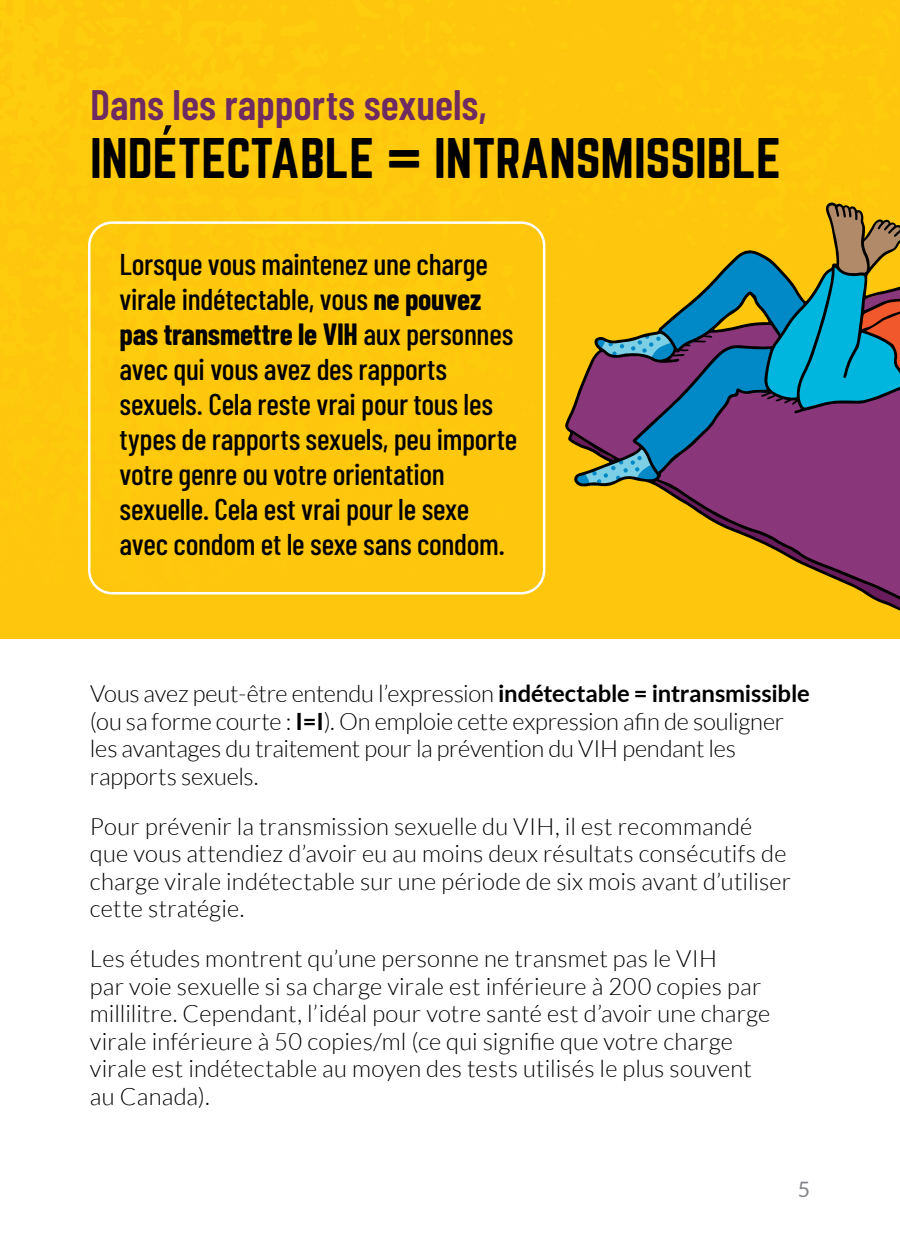
<style>
.page{position:relative;width:900px;height:1260px;background:#fff}
.page>*{position:absolute;margin:0;border:0;box-sizing:border-box;transform-origin:0 0}
.t1{font:50px "Norwester";letter-spacing:-.005em;color:#000}
.t2{font:600 42.5px "Barlow Condensed";color:#6d2b61}
.t3{font:500 30px/35px "Barlow Condensed";letter-spacing:-.01em;color:#000}
.t4{font:300 23.75px/27.5px "Lato";letter-spacing:.005em;color:#000}
.t5{font:21.25px "Lato";color:#808285}
.s1{font-weight:700}
</style>
<div class="page">
<div style="left:0;top:0;width:900px;height:639px;background:#fec60c"></div>
<div style="left:88px;top:221px;width:457px;height:374px;border:2px solid #fff;border-radius:23px"></div>
<svg style="left:163px;top:125px;width:9px;height:10px"></svg>
<svg style="left:569px;top:202px;width:331px;height:409px"></svg>
<h2 class="t2" style="left:90px;top:74px;width:399px">Dans les rapports sexuels,</h2>
<h1 class="t1" style="left:90px;top:135px;width:693px">INDETECTABLE = INTRANSMISSIBLE</h1>
<p class="t3" style="left:119px;top:245px;width:399px">Lorsque vous maintenez une charge virale indétectable, vous <span class="s1">ne pouvez pas transmettre le VIH</span> aux personnes avec qui vous avez des rapports sexuels. Cela reste vrai pour tous les types de rapports sexuels, peu importe votre genre ou votre orientation sexuelle. Cela est vrai pour le sexe avec condom et le sexe sans condom.</p>
<p class="t4" style="left:90px;top:680px;width:721px">Vous avez peut-être entendu l’expression <span class="s1">indétectable = intransmissible </span>(ou sa forme courte : <span class="s1">I=I</span>). On emploie cette expression afin de souligner les avantages du traitement pour la prévention du VIH pendant les rapports sexuels.</p>
<p class="t4" style="left:90px;top:813px;width:703px">Pour prévenir la transmission sexuelle du VIH, il est recommandé que vous attendiez d’avoir eu au moins deux résultats consécutifs de charge virale indétectable sur une période de six mois avant d’utiliser cette stratégie.</p>
<p class="t4" style="left:90px;top:945px;width:682px">Les études montrent qu’une personne ne transmet pas le VIH<br>par voie sexuelle si sa charge virale est inférieure à 200 copies par millilitre. Cependant, l’idéal pour votre santé est d’avoir une charge virale inférieure à 50 copies/ml (ce qui signifie que votre charge virale est indétectable au moyen des tests utilisés le plus souvent au Canada).</p>
<p class="t5" style="left:798px;top:1178px;width:14px">5</p>
</div>
